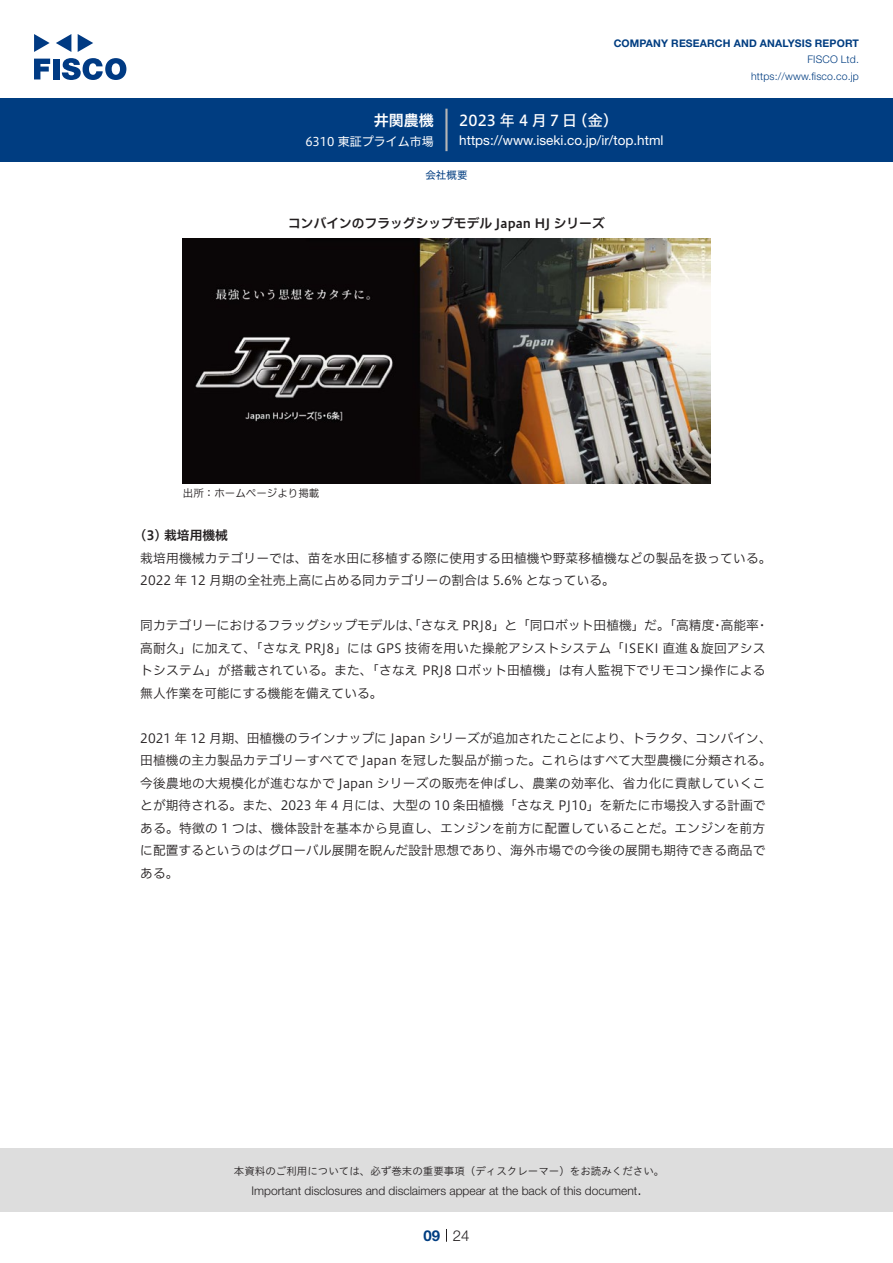
<style>
.page{position:relative;width:893px;height:1263px;background:#fff}
.page>*{position:absolute;margin:0;border:0;box-sizing:border-box;transform-origin:0 0}
.t1{font:15px "Hiragino UD Sans F Std N W5";letter-spacing:.21em;color:#fff}
.t2{font:15px "Hiragino UD Sans F Std N W6";color:#fff}
.t3{font:300 15px "Helvetica Neue LT Std";color:#231f20}
.t4{font:700 15px "Helvetica Neue LT Std";color:#003d81}
.t5{font:13.5px "Helvetica Neue LT Std";color:#fff}
.t6{font:12.75px/22.5px "Hiragino UD Sans F Std N W3";letter-spacing:.005em;color:#231f20}
.t7{font:12.75px "Hiragino UD Sans F Std N W6";color:#231f20}
.t8{font:300 12px "Helvetica Neue LT Std";color:#231f20}
.t9{font:12px "Hiragino UD Sans F Std N W4";color:#fff}
.t10{font:10.5px "Hiragino UD Sans Std W3";color:#231f20}
.t11{font:700 10.5px "Helvetica Neue LT Std";letter-spacing:.015em;color:#003d81}
.t12{font:300 10.5px/16.5px "Helvetica Neue LT Std";letter-spacing:.015em;color:#003d81;text-align:right}
.t13{font:10.5px "Hiragino UD Sans F Std N W3";color:#231f20}
.t14{font:10.5px "Hiragino UD Sans F Std N W4";color:#003d81}
</style>
<div class="page">
<div style="left:0;top:1148px;width:893px;height:64px;background:#ddd"></div>
<svg style="left:34px;top:59px;width:16px;height:20px"></svg>
<div style="left:53px;top:59px;width:6px;height:20px;background:#003a83"></div>
<svg style="left:62px;top:58px;width:64px;height:22px"></svg>
<svg style="left:34px;top:34px;width:16px;height:18px"></svg>
<svg style="left:78px;top:34px;width:15px;height:18px"></svg>
<svg style="left:56px;top:34px;width:15px;height:18px"></svg>
<div style="left:0;top:98px;width:893px;height:64px;background:#003d81"></div>
<hr style="left:445px;top:109px;width:3px;height:42px;background:#b5b5b6">
<svg style="left:446px;top:1229px;width:1px;height:13px"></svg>
<img style="left:183px;top:238px;width:527px;height:246px">
<p class="t2" style="left:374px;top:109px;width:62px">井関農機</p>
<p class="t9" style="left:305px;top:132px;width:130px">6310 東証プライム市場</p>
<p class="t11" style="left:614px;top:37px;width:247px">COMPANY RESEARCH AND ANALYSIS REPORT</p>
<p class="t12" style="left:751px;top:51px;width:109px">FISCO Ltd. https://www.fisco.co j p.</p>
<p class="t1" style="left:459px;top:109px;width:119px">2023年4月7日</p>
<p class="t1" style="left:572px;top:109px;width:47px">（金(</p>
<p class="t5" style="left:459px;top:132px;width:206px">https://www.iseki.co j p. /i r/ top.html</p>
<p class="t14" style="left:425px;top:167px;width:43px">会社概要</p>
<p class="t7" style="left:288px;top:214px;width:318px">コンバインのフラッグシップモデル Japan HJ シリーズ</p>
<p class="t13" style="left:183px;top:485px;width:138px">出所：ホームページより掲載</p>
<p class="t7" style="left:140px;top:526px;width:89px">3( ) 栽培用機械</p>
<p class="t6" style="left:140px;top:546px;width:633px">栽培用機械カテゴリーでは、苗を水田に移植する際に使用する田植機や野菜移植機などの製品を扱っている。<br>2022 年 12 月期の全社売上高に占める同カテゴリーの割合は 5.6% となっている。</p>
<p class="t6" style="left:756px;top:614px;width:14px">・</p>
<p class="t6" style="left:140px;top:614px;width:627px">同カテゴリーにおけるフラッグシップモデルは、「さなえ PRJ8」と「同ロボット田植機」だ。「高精度<br>高耐久」に加えて、「さなえ PRJ8」には GPS 技術を用いた操舵アシストシステム「ISEKI 直進＆旋回アシストシステム」が搭載されている。また、「さなえ PRJ8 ロボット田植機」は有人監視下でリモコン操作による無人作業を可能にする機能を備えている。</p>
<p class="t6" style="left:140px;top:726px;width:633px">2021 年 12 月期、田植機のラインナップに Japan シリーズが追加されたことにより、トラクタ、コンバイン、田植機の主力製品カテゴリーすべてで Japan を冠した製品が揃った。これらはすべて大型農機に分類される。今後農地の大規模化が進むなかで Japan シリーズの販売を伸ばし、農業の効率化、省力化に貢献していくことが期待される。また、2023 年 4 月には、大型の 10 条田植機「さなえ PJ10」を新たに市場投入する計画である。特徴の 1 つは、機体設計を基本から見直し、エンジンを前方に配置していることだ。エンジンを前方に配置するというのはグローバル展開を睨んだ設計思想であり、海外市場での今後の展開も期待できる商品である。</p>
<p class="t6" style="left:721px;top:614px;width:40px">高能率</p>
<p class="t6" style="left:711px;top:614px;width:14px">・</p>
<p class="t10" style="left:234px;top:1163px;width:432px">本資料のご利用については、必ず巻末の重要事項（ディスクレーマー）をお読みください。</p>
<p class="t3" style="left:637px;top:1180px;width:6px">.</p>
<p class="t8" style="left:251px;top:1183px;width:387px">Important disclosures and disclaimers appear at the back of this document</p>
<p class="t4" style="left:423px;top:1226px;width:18px">09</p>
<p class="t3" style="left:453px;top:1226px;width:18px">24</p>
</div>
